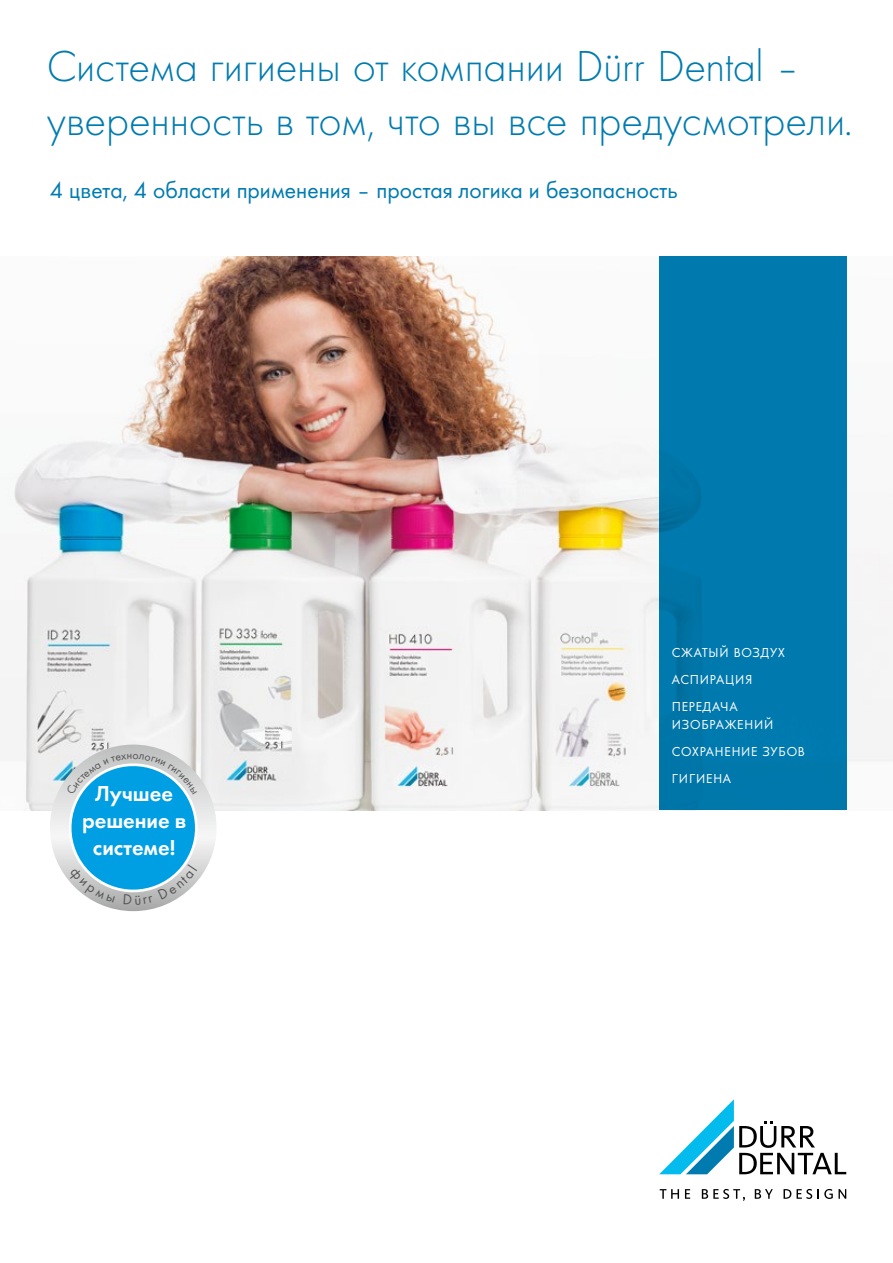
<style>
.page{position:relative;width:893px;height:1263px;background:#fff}
.page>*{position:absolute;margin:0;border:0;box-sizing:border-box;transform-origin:0 0}
.t1{font:300 45px/54px "Futura";letter-spacing:-.005em;color:#007baf}
.t2{font:24px "Futura Boo";color:#007baf}
.t3{font:22.5px/27px "Futura Dem";color:#fff;text-align:center}
.t4{font:13.5px/27px "Futura Boo";letter-spacing:.06em;color:#fff}
</style>
<div class="page">
<img style="left:0;top:256px;width:893px;height:554px">
<div style="left:659px;top:256px;width:187px;height:554px;background:#007baf"></div>
<svg style="left:50px;top:744px;width:167px;height:167px"></svg>
<svg style="left:660px;top:1189px;width:19px;height:10px"></svg>
<svg style="left:685px;top:1189px;width:5px;height:10px"></svg>
<svg style="left:702px;top:1189px;width:43px;height:12px"></svg>
<svg style="left:755px;top:1189px;width:18px;height:10px"></svg>
<svg style="left:783px;top:1189px;width:8px;height:10px"></svg>
<svg style="left:797px;top:1189px;width:49px;height:10px"></svg>
<svg style="left:659px;top:1099px;width:187px;height:75px"></svg>
<svg style="left:62px;top:753px;width:146px;height:152px;background:#64badf"></svg>
<p class="t1" style="left:47px;top:38px;width:808px">Система гигиены от компании Dürr Dental – уверенность в том, что вы все предусмотрели.</p>
<p class="t2" style="left:50px;top:173px;width:629px">4 цвета, 4 области применения – простая логика и безопасность</p>
<p class="t3" style="left:82px;top:778px;width:106px">Лучшее решение в системе!</p>
<p class="t4" style="left:672px;top:638px;width:114px">СЖАТЫЙ ВОЗДУХ<br>АСПИРАЦИЯ<br>ПЕРЕДАЧА</p>
<p class="t4" style="left:672px;top:710px;width:135px">ИЗОБРАЖЕНИЙ<br>СОХРАНЕНИЕ ЗУБОВ<br>ГИГИЕНА</p>
</div>
